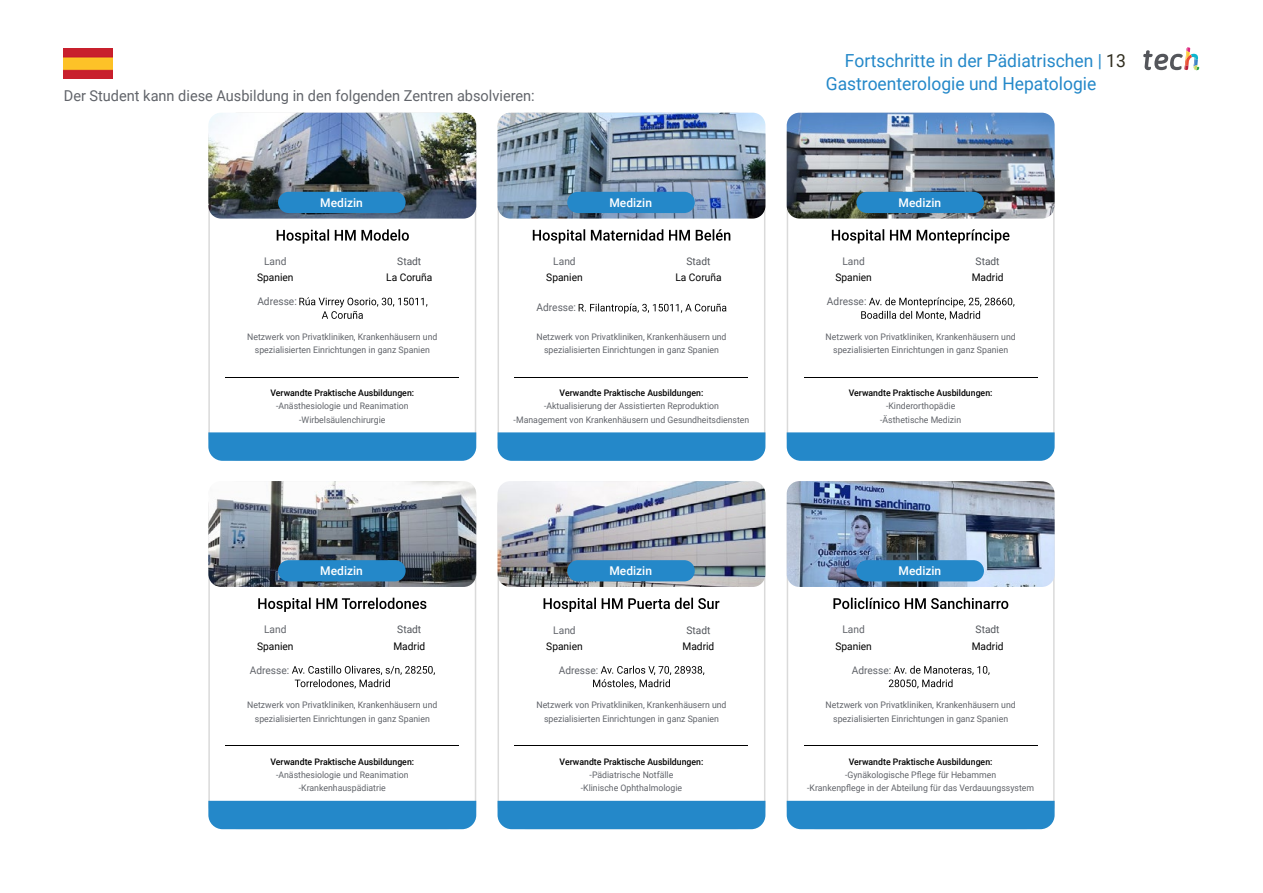
<style>
.page{position:relative;width:1263px;height:893px;background:#fff}
.page>*{position:absolute;margin:0;border:0;box-sizing:border-box;transform-origin:0 0}
.t1{font:18px/23.4px "Roboto";color:#2488c9}
.t2{font:15px "Roboto";color:#61646a}
.t3{font:500 12px "Roboto";color:#fff}
.t4{font:10.5px "Roboto";color:#000}
.t5{font:10.5px "Roboto";color:#61646a}
.t6{font:10.5px "Roboto";color:#52555b}
.t7{font:9px/13.5px "Roboto";color:#61646a;text-align:center}
.t8{font:500 9px "Roboto";color:#000}
.s1{color:#312e20}
</style>
<div class="page">
<img style="left:64px;top:49px;width:49px;height:30px">
<svg style="left:497px;top:112px;width:269px;height:338px"></svg>
<img style="left:497px;top:113px;width:268px;height:106px">
<div style="left:567px;top:192px;width:128px;height:21px;background:#2488c9;border-radius:11px"></div>
<svg style="left:497px;top:432px;width:268px;height:29px;background:#2a8bca"></svg>
<hr style="left:515px;top:377px;width:233px;height:1px;background:#000">
<svg style="left:579px;top:303px;width:147px;height:11px"></svg>
<svg style="left:533px;top:229px;width:197px;height:15px"></svg>
<svg style="left:786px;top:112px;width:269px;height:339px"></svg>
<img style="left:787px;top:113px;width:267px;height:106px">
<div style="left:856px;top:192px;width:128px;height:21px;background:#2488c9;border-radius:11px"></div>
<svg style="left:787px;top:432px;width:267px;height:29px;background:#2a8bca"></svg>
<hr style="left:804px;top:377px;width:233px;height:1px;background:#000">
<svg style="left:832px;top:229px;width:177px;height:14px"></svg>
<svg style="left:861px;top:297px;width:153px;height:23px"></svg>
<svg style="left:208px;top:112px;width:269px;height:337px"></svg>
<img style="left:208px;top:113px;width:268px;height:106px">
<div style="left:278px;top:192px;width:128px;height:21px;background:#2488c9;border-radius:11px"></div>
<svg style="left:208px;top:432px;width:268px;height:29px;background:#2a8bca"></svg>
<hr style="left:225px;top:377px;width:234px;height:1px;background:#000">
<svg style="left:277px;top:229px;width:132px;height:15px"></svg>
<svg style="left:299px;top:297px;width:128px;height:22px"></svg>
<svg style="left:497px;top:491px;width:269px;height:339px"></svg>
<img style="left:497px;top:481px;width:268px;height:106px">
<div style="left:567px;top:560px;width:128px;height:21px;background:#2488c9;border-radius:11px"></div>
<div style="left:497px;top:801px;width:268px;height:28px;background:#2488c9"></div>
<hr style="left:515px;top:745px;width:233px;height:1px;background:#000">
<svg style="left:543px;top:598px;width:176px;height:14px"></svg>
<svg style="left:593px;top:666px;width:111px;height:23px"></svg>
<svg style="left:208px;top:503px;width:269px;height:327px"></svg>
<img style="left:208px;top:481px;width:268px;height:106px">
<div style="left:278px;top:560px;width:128px;height:21px;background:#2488c9;border-radius:11px"></div>
<div style="left:208px;top:801px;width:268px;height:28px;background:#2488c9"></div>
<hr style="left:225px;top:745px;width:234px;height:1px;background:#000">
<svg style="left:258px;top:598px;width:168px;height:14px"></svg>
<svg style="left:292px;top:666px;width:143px;height:23px"></svg>
<svg style="left:786px;top:490px;width:269px;height:340px"></svg>
<img style="left:787px;top:481px;width:267px;height:106px">
<div style="left:856px;top:560px;width:128px;height:21px;background:#2488c9;border-radius:11px"></div>
<div style="left:787px;top:801px;width:267px;height:28px;background:#2488c9"></div>
<hr style="left:804px;top:745px;width:233px;height:1px;background:#000">
<svg style="left:889px;top:666px;width:100px;height:23px"></svg>
<svg style="left:833px;top:598px;width:175px;height:11px"></svg>
<svg style="left:1143px;top:47px;width:56px;height:24px"></svg>
<h2 class="t2" style="left:64px;top:86px;width:472px">Der Student kann diese Ausbildung in den folgenden Zentren absolvieren:</h2>
<h1 class="t1" style="left:826px;top:48px;width:302px;text-indent:19px">Fortschritte in der Pädiatrischen | <span class="s1">13<br></span>Gastroenterologie und Hepatologie</h1>
<h3 class="t3" style="left:320px;top:194px;width:44px">Medizin</h3>
<h3 class="t3" style="left:609px;top:194px;width:44px">Medizin</h3>
<h3 class="t3" style="left:899px;top:194px;width:44px">Medizin</h3>
<p class="t5" style="left:264px;top:254px;width:24px">Land</p>
<p class="t4" style="left:257px;top:270px;width:38px">Spanien</p>
<p class="t6" style="left:397px;top:254px;width:25px">Stadt</p>
<p class="t4" style="left:386px;top:270px;width:48px">La Coruña</p>
<p class="t5" style="left:553px;top:254px;width:24px">Land</p>
<p class="t4" style="left:546px;top:270px;width:38px">Spanien</p>
<p class="t6" style="left:686px;top:254px;width:25px">Stadt</p>
<p class="t4" style="left:675px;top:270px;width:48px">La Coruña</p>
<p class="t5" style="left:842px;top:254px;width:24px">Land</p>
<p class="t4" style="left:835px;top:270px;width:38px">Spanien</p>
<p class="t6" style="left:976px;top:254px;width:25px">Stadt</p>
<p class="t4" style="left:972px;top:270px;width:33px">Madrid</p>
<p class="t5" style="left:257px;top:294px;width:41px">Adresse:</p>
<p class="t7" style="left:247px;top:330px;width:192px">Netzwerk von Privatkliniken, Krankenhäusern und spezialisierten Einrichtungen in ganz Spanien</p>
<p class="t8" style="left:270px;top:387px;width:145px">Verwandte Praktische Ausbildungen:</p>
<p class="t7" style="left:276px;top:399px;width:134px">-Anästhesiologie und Reanimation -Wirbelsäulenchirurgie</p>
<p class="t5" style="left:537px;top:300px;width:41px">Adresse:</p>
<p class="t7" style="left:536px;top:329px;width:192px">Netzwerk von Privatkliniken, Krankenhäusern und spezialisierten Einrichtungen in ganz Spanien</p>
<p class="t8" style="left:560px;top:387px;width:145px">Verwandte Praktische Ausbildungen:</p>
<p class="t7" style="left:514px;top:399px;width:237px">-Aktualisierung der Assistierten Reproduktion<br>-Management von Krankenhäusern und Gesundheitsdiensten</p>
<p class="t5" style="left:827px;top:294px;width:41px">Adresse:</p>
<p class="t7" style="left:826px;top:330px;width:192px">Netzwerk von Privatkliniken, Krankenhäusern und spezialisierten Einrichtungen in ganz Spanien</p>
<p class="t8" style="left:849px;top:387px;width:145px">Verwandte Praktische Ausbildungen:</p>
<p class="t7" style="left:880px;top:399px;width:83px">-Kinderorthopädie -Ästhetische Medizin</p>
<h3 class="t3" style="left:320px;top:563px;width:44px">Medizin</h3>
<h3 class="t3" style="left:609px;top:563px;width:44px">Medizin</h3>
<h3 class="t3" style="left:899px;top:563px;width:44px">Medizin</h3>
<p class="t5" style="left:264px;top:622px;width:24px">Land</p>
<p class="t4" style="left:257px;top:639px;width:38px">Spanien</p>
<p class="t6" style="left:397px;top:622px;width:25px">Stadt</p>
<p class="t4" style="left:393px;top:639px;width:33px">Madrid</p>
<p class="t5" style="left:553px;top:622px;width:24px">Land</p>
<p class="t4" style="left:546px;top:639px;width:38px">Spanien</p>
<p class="t6" style="left:686px;top:622px;width:25px">Stadt</p>
<p class="t4" style="left:682px;top:639px;width:33px">Madrid</p>
<p class="t5" style="left:842px;top:622px;width:24px">Land</p>
<p class="t4" style="left:835px;top:639px;width:38px">Spanien</p>
<p class="t6" style="left:976px;top:622px;width:25px">Stadt</p>
<p class="t4" style="left:972px;top:639px;width:33px">Madrid</p>
<p class="t5" style="left:250px;top:662px;width:41px">Adresse:</p>
<p class="t7" style="left:247px;top:698px;width:192px">Netzwerk von Privatkliniken, Krankenhäusern und spezialisierten Einrichtungen in ganz Spanien</p>
<p class="t8" style="left:270px;top:755px;width:145px">Verwandte Praktische Ausbildungen:</p>
<p class="t7" style="left:276px;top:768px;width:134px">-Anästhesiologie und Reanimation -Krankenhauspädiatrie</p>
<p class="t5" style="left:559px;top:662px;width:41px">Adresse:</p>
<p class="t7" style="left:536px;top:698px;width:192px">Netzwerk von Privatkliniken, Krankenhäusern und spezialisierten Einrichtungen in ganz Spanien</p>
<p class="t8" style="left:560px;top:755px;width:145px">Verwandte Praktische Ausbildungen:</p>
<p class="t7" style="left:581px;top:768px;width:103px">-Pädiatrische Notfälle -Klinische Ophthalmologie</p>
<p class="t5" style="left:852px;top:662px;width:41px">Adresse:</p>
<p class="t7" style="left:826px;top:698px;width:192px">Netzwerk von Privatkliniken, Krankenhäusern und spezialisierten Einrichtungen in ganz Spanien</p>
<p class="t8" style="left:849px;top:755px;width:145px">Verwandte Praktische Ausbildungen:</p>
<p class="t7" style="left:807px;top:768px;width:228px">-Gynäkologische Pflege für Hebammen<br>-Krankenpflege in der Abteilung für das Verdauungssystem</p>
</div>
